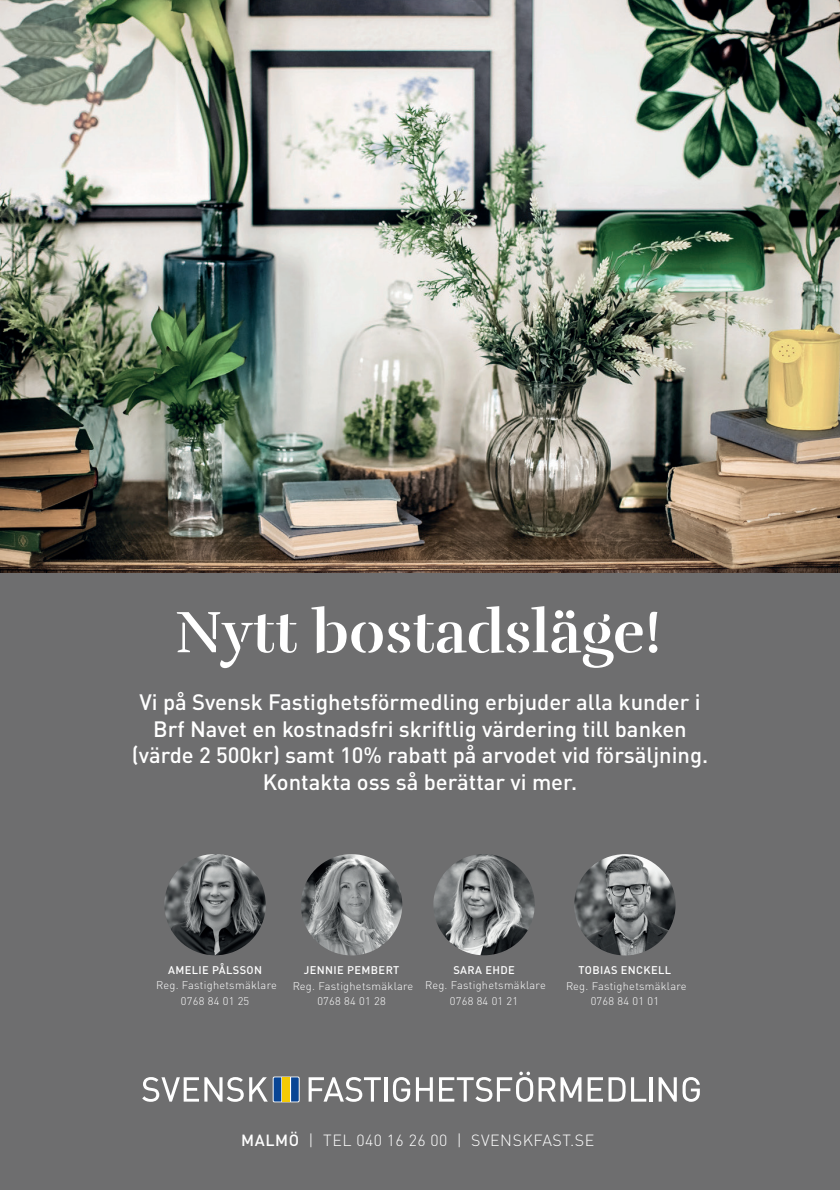
<style>
.page{position:relative;width:840px;height:1191px;background:#fff}
.page>*{position:absolute;margin:0;border:0;box-sizing:border-box;transform-origin:0 0}
.t1{font:60px "Rufina Stencil Bold";color:#fff}
.t2{font:500 22px/26.4px "DIN Pro";color:#fff;text-align:center}
.t3{font:300 16px "DIN Pro";letter-spacing:.035em;color:#fff}
.t4{font:300 11px/15.2px "DIN Pro";letter-spacing:.025em;color:#fff;text-align:center}
.t5{font:500 11px "DIN Pro";letter-spacing:.035em;color:#fff}
.s1{font-weight:500}
</style>
<div class="page">
<div style="left:0;top:1px;width:839px;height:1189px;background:#6e6e6f"></div>
<svg style="left:142px;top:1077px;width:101px;height:24px"></svg>
<svg style="left:249px;top:1077px;width:18px;height:24px"></svg>
<svg style="left:308px;top:1077px;width:72px;height:24px"></svg>
<hr style="left:384px;top:1077px;width:3px;height:24px;background:#fff">
<svg style="left:393px;top:1077px;width:39px;height:24px"></svg>
<svg style="left:587px;top:1077px;width:15px;height:24px"></svg>
<svg style="left:608px;top:1077px;width:38px;height:24px"></svg>
<hr style="left:649px;top:1077px;width:3px;height:24px;background:#fff">
<svg style="left:658px;top:1077px;width:18px;height:24px"></svg>
<svg style="left:682px;top:1077px;width:17px;height:24px"></svg>
<div style="left:272px;top:1076px;width:27px;height:26px;background:linear-gradient(to bottom,#fff,#fff);border-radius:2px"></div>
<div style="left:282px;top:1077px;width:8px;height:24px;background:#f4ca05"></div>
<svg style="left:273px;top:1077px;width:8px;height:24px"></svg>
<svg style="left:291px;top:1077px;width:7px;height:24px"></svg>
<svg style="left:439px;top:1071px;width:142px;height:30px"></svg>
<img style="left:0;top:1px;width:839px;height:572px">
<img style="left:301px;top:854px;width:101px;height:101px;border-radius:51px">
<img style="left:164px;top:854px;width:101px;height:101px;border-radius:51px">
<img style="left:433px;top:854px;width:101px;height:101px;border-radius:51px">
<img style="left:574px;top:854px;width:101px;height:101px;border-radius:51px">
<h1 class="t1" style="left:175px;top:595px;width:487px">Nytt bostadsläge!</h1>
<p class="t2" style="left:132px;top:687px;width:577px">Vi på Svensk Fastighetsförmedling erbjuder alla kunder i Brf Navet en kostnadsfri skriftlig värdering till banken (värde 2 500kr) samt 10% rabatt på arvodet vid försäljning.<br>Kontakta oss så berättar vi mer.</p>
<p class="t5" style="left:168px;top:961px;width:95px">AMELIE PÅLSSON</p>
<p class="t4" style="left:156px;top:977px;width:122px">Reg. Fastighetsmäklare<br>0768 84 01 25</p>
<p class="t5" style="left:304px;top:961px;width:97px">JENNIE PEMBERT</p>
<p class="t4" style="left:292px;top:977px;width:122px">Reg. Fastighetsmäklare<br>0768 84 01 28</p>
<p class="t5" style="left:453px;top:961px;width:63px">SARA EHDE</p>
<p class="t4" style="left:425px;top:977px;width:122px">Reg. Fastighetsmäklare<br>0768 84 01 21</p>
<p class="t5" style="left:578px;top:961px;width:94px">TOBIAS ENCKELL</p>
<p class="t4" style="left:565px;top:977px;width:122px">Reg. Fastighetsmäklare<br>0768 84 01 01</p>
<p class="t3" style="left:241px;top:1128px;width:354px"><span class="s1">MALMÖ</span> | TEL 040 16 26 00 | SVENSKFAST.SE</p>
</div>
